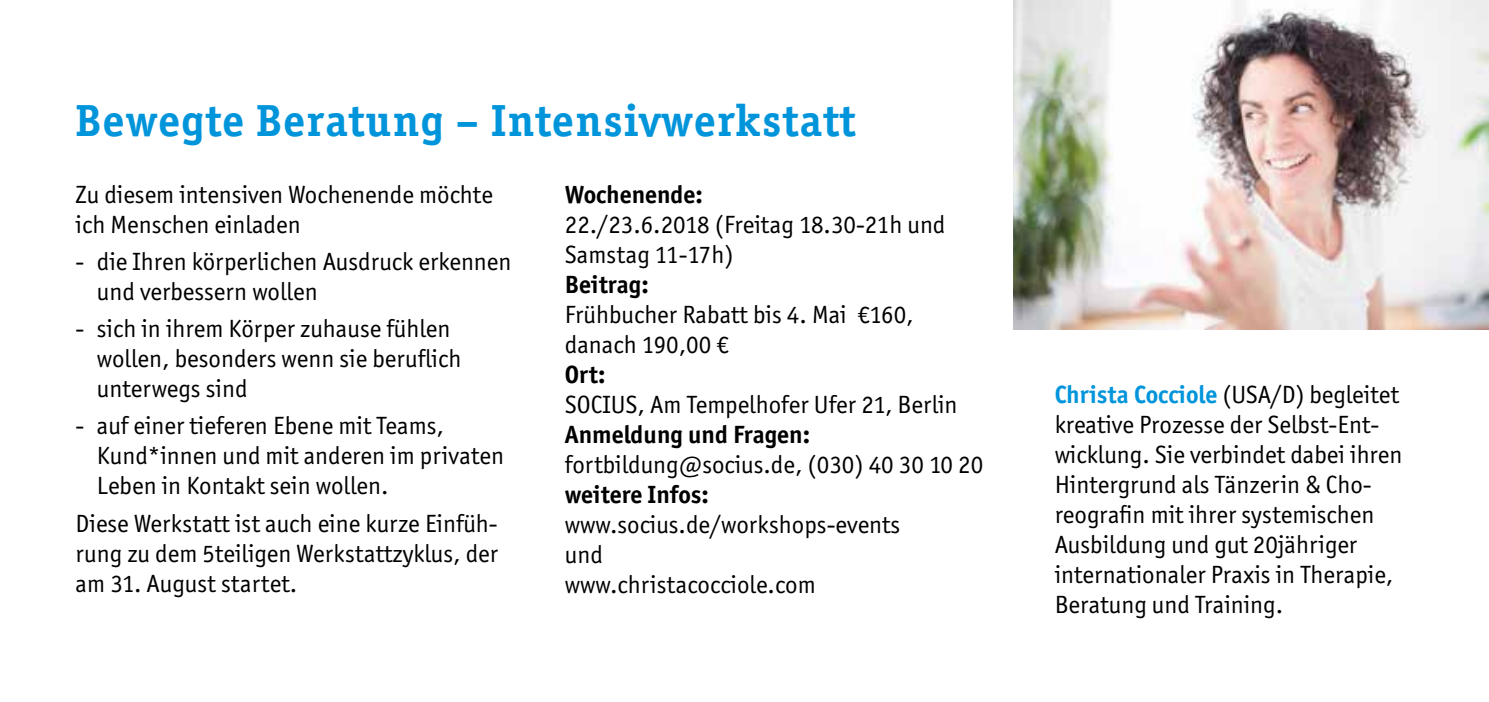
<style>
.page{position:relative;width:1489px;height:702px;background:#fff}
.page>*{position:absolute;margin:0;border:0;box-sizing:border-box;transform-origin:0 0}
.t1{font:700 45px "Officina Ser ITC Std";letter-spacing:.03em;color:#0095db}
.t2{font:25px/30px "Officina Sans ITC Std";color:#000}
.t3{font:700 25px "Officina Sans ITC Std";color:#000}
.s1{font-weight:700;color:#0095db}
</style>
<div class="page">
<img style="left:1013px;top:0;width:475px;height:330px">
<h1 class="t1" style="left:76px;top:93px;width:781px">Bewegte Beratung – Intensivwerkstatt</h1>
<p class="t3" style="left:565px;top:179px;width:140px">Wochenende:</p>
<p class="t2" style="left:565px;top:209px;width:382px">22./23.6.2018 (Freitag 18.30-21h und<br>Samstag 11-17h)</p>
<p class="t3" style="left:565px;top:269px;width:85px">Beitrag:</p>
<p class="t2" style="left:565px;top:299px;width:350px">Frühbucher Rabatt bis 4. Mai €160, danach 190,00 €</p>
<p class="t3" style="left:565px;top:359px;width:42px">Ort:</p>
<p class="t2" style="left:565px;top:389px;width:394px">SOCIUS, Am Tempelhofer Ufer 21, Berlin</p>
<p class="t3" style="left:565px;top:419px;width:247px">Anmeldung und Fragen:</p>
<p class="t2" style="left:565px;top:449px;width:420px">fortbildung@socius.de, (030) 40 30 10 20</p>
<p class="t3" style="left:565px;top:479px;width:146px">weitere Infos:</p>
<p class="t2" style="left:565px;top:509px;width:337px">www.socius.de/workshops-events und<br>www.christacocciole.com</p>
<p class="t2" style="left:76px;top:179px;width:419px">Zu diesem intensiven Wochenende möchte ich Menschen einladen</p>
<p class="t2" style="left:97px;top:246px;width:416px;text-indent:-21px">- die Ihren körperlichen Ausdruck erkennen und verbessern wollen</p>
<p class="t2" style="left:97px;top:314px;width:366px;text-indent:-21px">- sich in ihrem Körper zuhause fühlen wollen, besonders wenn sie beruflich unterwegs sind</p>
<p class="t2" style="left:97px;top:411px;width:408px;text-indent:-21px">- auf einer tieferen Ebene mit Teams,<br>Kund*innen und mit anderen im privaten<br>Leben in Kontakt sein wollen.</p>
<p class="t2" style="left:76px;top:508px;width:424px;text-align:justify">Diese Werkstatt ist auch eine kurze Einfüh&shy;rung zu dem 5teiligen Werkstattzyklus, der am 31. August startet.</p>
<p class="t2" style="left:1054px;top:379px;width:349px"><span class="s1">Christa Cocciole</span> (USA/D) begleitet kreative Prozesse der Selbst-Ent&shy;wicklung. Sie verbindet dabei ihren Hintergrund als Tänzerin &amp; Cho&shy;reografin mit ihrer systemischen Ausbildung und gut 20jähriger internationaler Praxis in Therapie, Beratung und Training.</p>
</div>
